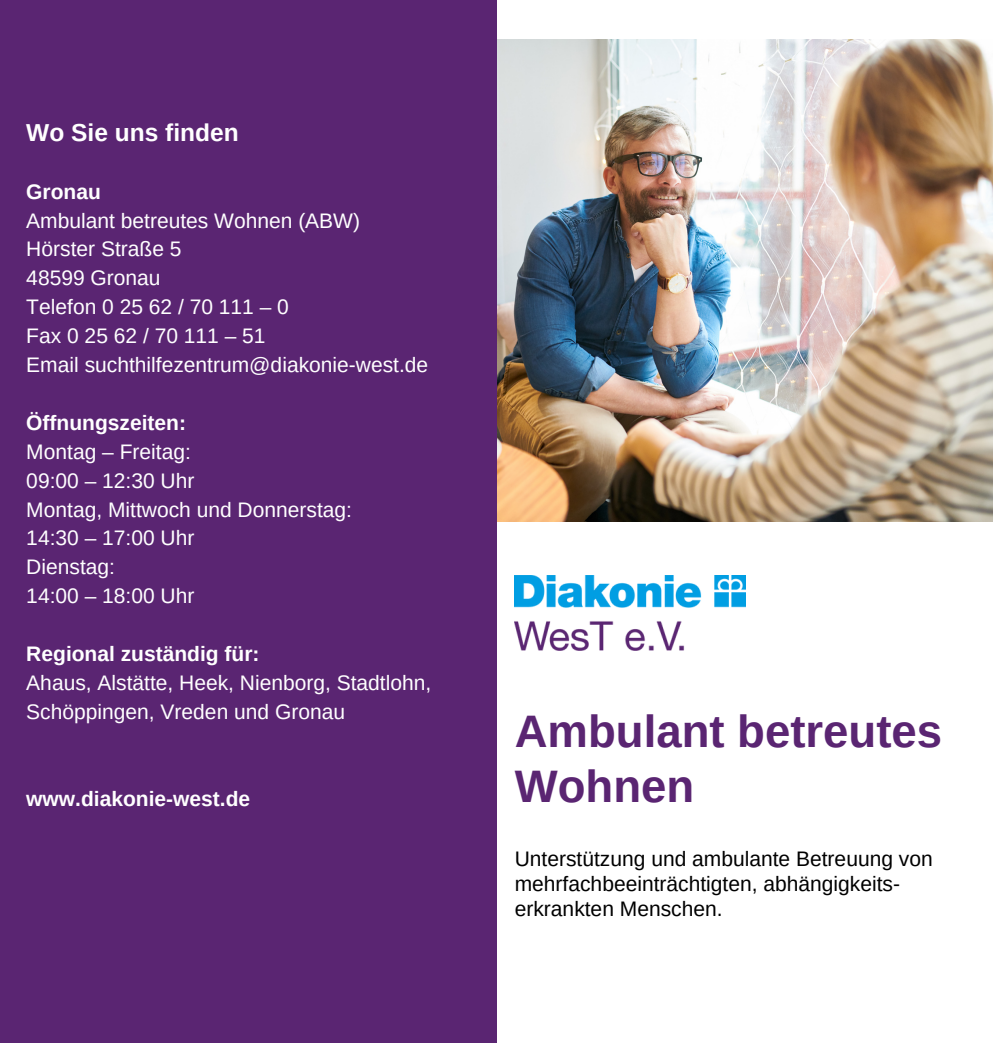
<style>
.page{position:relative;width:993px;height:1043px;background:#fff}
.page>*{position:absolute;margin:0;border:0;box-sizing:border-box;transform-origin:0 0}
.t1{font:700 45.5px/55.1px "Arimo";color:#5a2572}
.t2{font:700 24.5px "Arimo";color:#fff}
.t3{font:21px/28.9px "Arimo";color:#fff}
.t4{font:21px/24.8px "Arimo";color:#000}
.t5{font:700 21px "Arimo";color:#fff}
</style>
<div class="page">
<img style="left:496px;top:39px;width:496px;height:482px">
<div style="left:0;top:0;width:496px;height:1042px;background:#5a2572"></div>
<img style="left:514px;top:575px;width:231px;height:75px">
<p class="t2" style="left:26px;top:119px;width:214px">Wo Sie uns finden</p>
<p class="t5" style="left:26px;top:179px;width:76px">Gronau</p>
<p class="t3" style="left:26px;top:206px;width:403px">Ambulant betreutes Wohnen (ABW)<br>Hörster Straße 5<br>48599 Gronau<br>Telefon 0 25 62 / 70 111 – 0<br>Fax 0 25 62 / 70 111 – 51<br>Email suchthilfezentrum@diakonie-west.de</p>
<p class="t5" style="left:26px;top:410px;width:161px">Öffnungszeiten:</p>
<p class="t3" style="left:26px;top:437px;width:327px">Montag – Freitag:<br>09:00 – 12:30 Uhr<br>Montag, Mittwoch und Donnerstag:<br>14:30 – 17:00 Uhr<br>Dienstag:<br>14:00 – 18:00 Uhr</p>
<p class="t5" style="left:26px;top:641px;width:235px">Regional zuständig für:</p>
<p class="t3" style="left:26px;top:668px;width:406px">Ahaus, Alstätte, Heek, Nienborg, Stadtlohn,<br>Schöppingen, Vreden und Gronau</p>
<p class="t5" style="left:26px;top:786px;width:225px">www.diakonie-west.de</p>
<h1 class="t1" style="left:514px;top:703px;width:429px">Ambulant betreutes<br>Wohnen</h1>
<p class="t4" style="left:514px;top:845px;width:419px">Unterstützung und ambulante Betreuung von mehrfachbeeinträchtigten, abhängigkeits&shy;erkrankten Menschen.</p>
</div>
